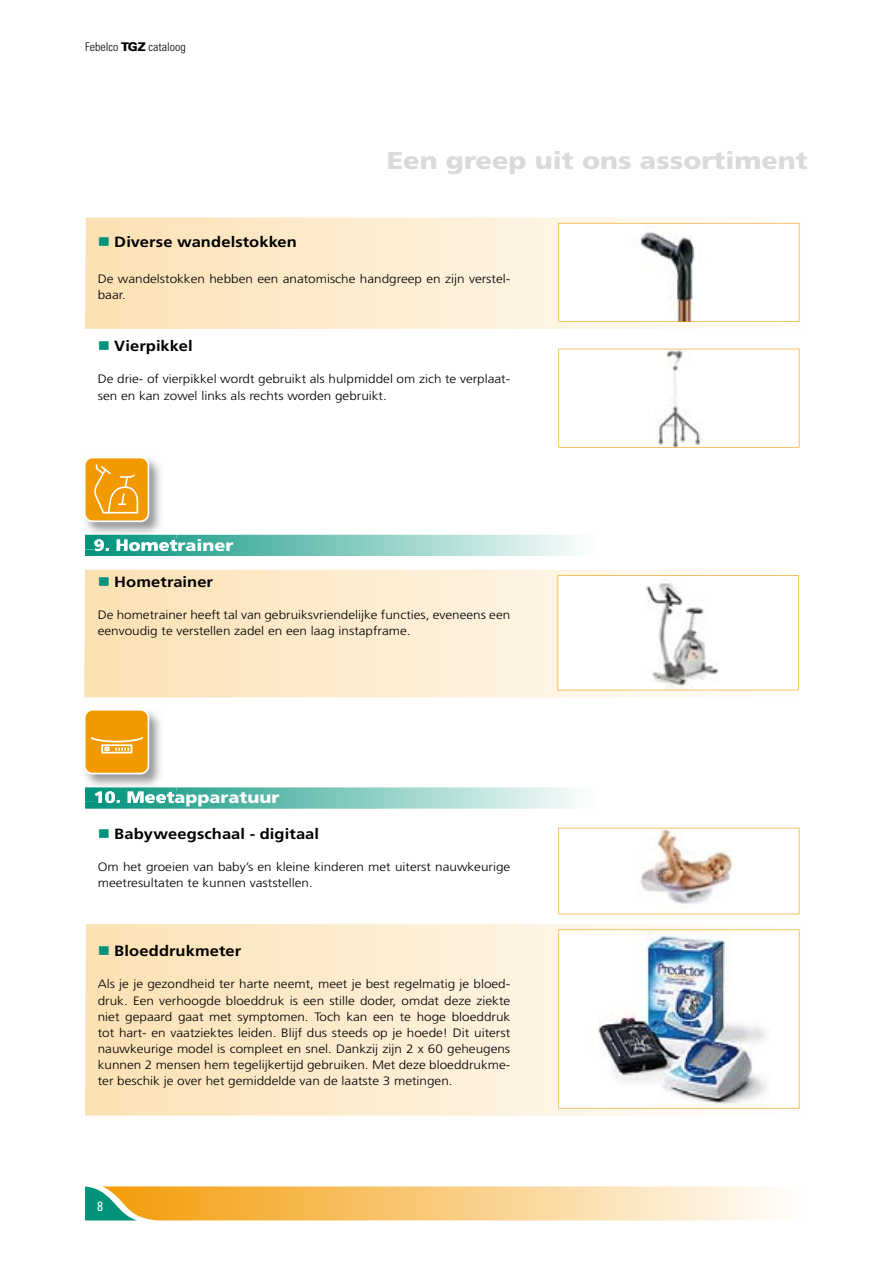
<style>
.page{position:relative;width:893px;height:1263px;background:#fff}
.page>*{position:absolute;margin:0;border:0;box-sizing:border-box;transform-origin:0 0}
.t1{font:900 24.3px "Frutiger LT Std";color:#d9dadb;scale:1.11 1}
.t2{font:900 16.2px "Frutiger LT Std";color:#fff;scale:1.11 1}
.t3{font:700 14.85px "Frutiger LT Std";letter-spacing:.005em;color:#000;scale:1.11 1}
.t4{font:condensed 13.5px "Univers LT Std";color:#fff}
.t5{font:300 12.15px/16.2px "Frutiger LT Std";color:#000;scale:1.11 1}
.t6{font:300 condensed 12px "Univers LT Std";color:#000}
.s1{font-weight:900;font-stretch:normal}
.s2{color:#00927b}
</style>
<div class="page">
<svg style="left:85px;top:1186px;width:692px;height:34px;background:#efcb84"></svg>
<svg style="left:85px;top:535px;width:493px;height:21px;background:#89ccc2"></svg>
<svg style="left:85px;top:787px;width:493px;height:22px;background:#8ccec3"></svg>
<svg style="left:85px;top:218px;width:715px;height:111px;background:#fcebcd"></svg>
<svg style="left:558px;top:223px;width:241px;height:99px"></svg>
<svg style="left:558px;top:349px;width:241px;height:99px"></svg>
<svg style="left:84px;top:570px;width:715px;height:127px;background:#fceacc"></svg>
<svg style="left:558px;top:575px;width:241px;height:115px"></svg>
<svg style="left:85px;top:924px;width:715px;height:191px;background:#fceacc"></svg>
<img style="left:558px;top:929px;width:241px;height:179px">
<svg style="left:558px;top:828px;width:241px;height:86px"></svg>
<img style="left:85px;top:458px;width:92px;height:77px">
<img style="left:85px;top:535px;width:92px;height:14px">
<img style="left:94px;top:539px;width:83px;height:10px">
<div style="left:85px;top:457px;width:63px;height:64px;background:#f39900;border-radius:8px"></div>
<div style="left:84px;top:457px;width:65px;height:65px;border:2px solid #fff;border-radius:8px"></div>
<svg style="left:94px;top:464px;width:45px;height:50px"></svg>
<img style="left:85px;top:711px;width:76px;height:76px">
<img style="left:85px;top:787px;width:92px;height:15px">
<img style="left:95px;top:791px;width:82px;height:11px">
<div style="left:85px;top:710px;width:63px;height:63px;background:#f39900;border-radius:8px"></div>
<div style="left:84px;top:709px;width:65px;height:65px;border:2px solid #fff;border-radius:8px"></div>
<div style="left:101px;top:744px;width:31px;height:9px;border:2px solid #fff"></div>
<svg style="left:90px;top:737px;width:53px;height:14px"></svg>
<p class="t6" style="left:85px;top:40px;width:102px">Febelco <span class="s1">TGZ</span> cataloog</p>
<h1 class="t1" style="left:387px;top:146px;width:381px">Een greep uit ons assortiment</h1>
<p class="t3" style="left:98px;top:233px;width:181px"><span class="s2">■</span> Diverse wandelstokken</p>
<p class="t5" style="left:98px;top:270px;width:373px">De wandelstokken hebben een anatomische handgreep en zijn verstel&shy;baar.</p>
<p class="t3" style="left:98px;top:337px;width:87px"><span class="s2">■</span> Vierpikkel</p>
<p class="t5" style="left:98px;top:371px;width:373px">De drie- of vierpikkel wordt gebruikt als hulpmiddel om zich te verplaat&shy;sen en kan zowel links als rechts worden gebruikt.</p>
<h2 class="t2" style="left:94px;top:535px;width:128px">9. Hometrainer</h2>
<p class="t3" style="left:98px;top:573px;width:105px"><span class="s2">■</span> Hometrainer</p>
<p class="t5" style="left:98px;top:607px;width:373px">De hometrainer heeft tal van gebruiksvriendelijke functies, eveneens een eenvoudig te verstellen zadel en een laag instapframe.</p>
<h2 class="t2" style="left:94px;top:787px;width:169px">10. Meetapparatuur</h2>
<p class="t3" style="left:98px;top:825px;width:201px"><span class="s2">■</span> Babyweegschaal - digitaal</p>
<p class="t5" style="left:98px;top:859px;width:373px">Om het groeien van baby’s en kleine kinderen met uiterst nauwkeurige meetresultaten te kunnen vaststellen.</p>
<p class="t3" style="left:98px;top:942px;width:131px"><span class="s2">■</span> Bloeddrukmeter</p>
<p class="t5" style="left:98px;top:976px;width:373px;text-align:justify">Als je je gezondheid ter harte neemt, meet je best regelmatig je bloed&shy;druk. Een verhoogde bloeddruk is een stille doder, omdat deze ziekte niet gepaard gaat met symptomen. Toch kan een te hoge bloeddruk tot hart- en vaatziektes leiden. Blijf dus steeds op je hoede! Dit uiterst nauwkeurige model is compleet en snel. Dankzij zijn 2 x 60 geheugens kunnen 2 mensen hem tegelijkertijd gebruiken. Met deze bloeddrukme&shy;ter beschik je over het gemiddelde van de laatste 3 metingen.</p>
<p class="t4" style="left:97px;top:1197px;width:7px">8</p>
</div>
